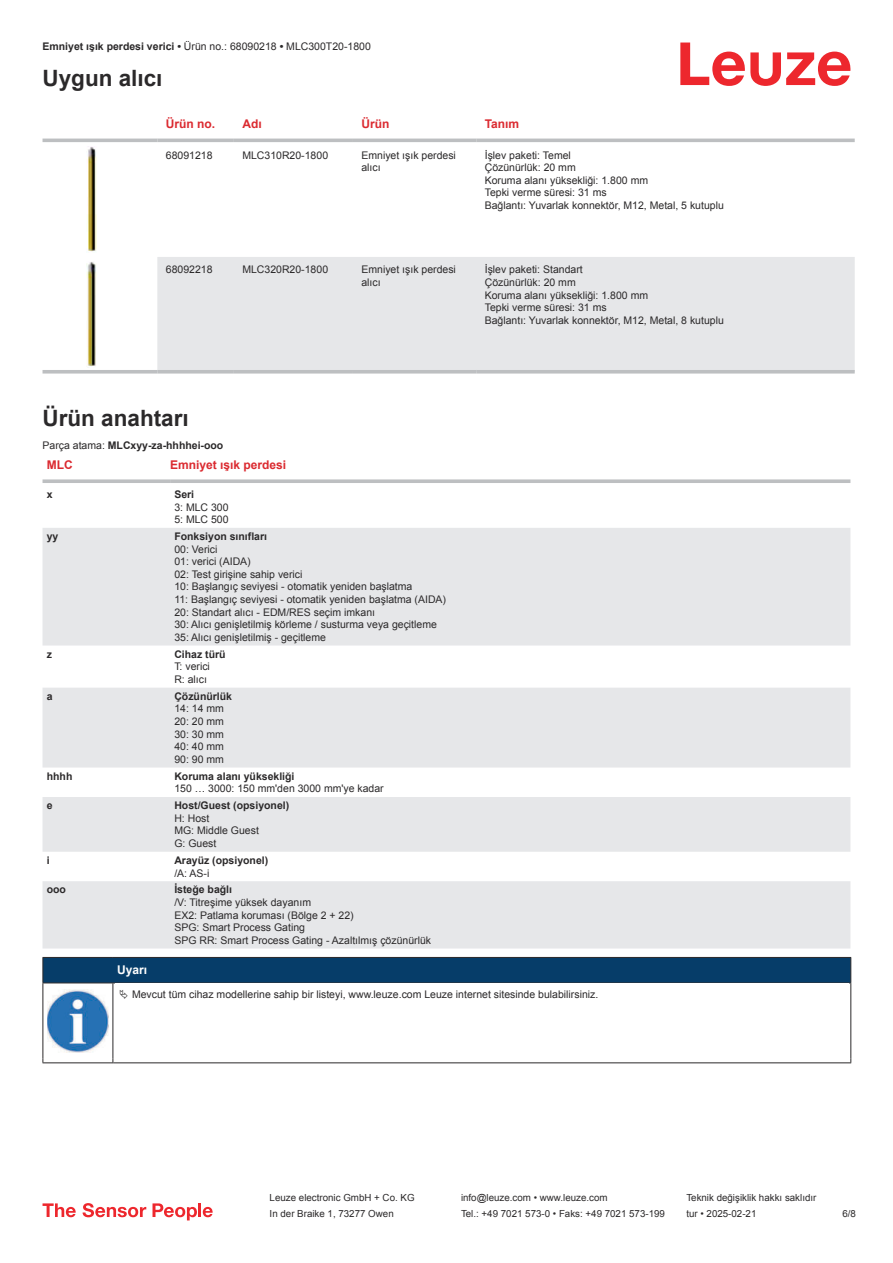
<style>
.page{position:relative;width:893px;height:1263px;background:#fff}
.page>*{position:absolute;margin:0;border:0;box-sizing:border-box;transform-origin:0 0}
.t1{font:700 22.5px "Arial";color:#2b292a}
.t2{font:700 12px "Arial";color:#db2a30}
.t3{font:700 12px "Arial";color:#fff}
.t4{font:10.5px/12.6px "Arial";color:#2b292a}
.t5{font:700 10.5px "Arial";color:#2b292a}
.t6{font:9.75px "Arial";color:#2b292a}
.s1{font-weight:700}
.s2{font-weight:400}
</style>
<div class="page">
<svg style="left:680px;top:43px;width:170px;height:43px"></svg>
<div style="left:157px;top:257px;width:698px;height:113px;background:#e6e7e9"></div>
<hr style="left:43px;top:139px;width:114px;height:3px;background:#bdbfc1">
<hr style="left:157px;top:139px;width:77px;height:3px;background:#bdbfc1">
<hr style="left:234px;top:139px;width:119px;height:3px;background:#bdbfc1">
<hr style="left:353px;top:139px;width:123px;height:3px;background:#bdbfc1">
<hr style="left:476px;top:139px;width:379px;height:3px;background:#bdbfc1">
<svg style="left:43px;top:370px;width:114px;height:4px"></svg>
<svg style="left:157px;top:370px;width:77px;height:4px"></svg>
<svg style="left:234px;top:370px;width:119px;height:4px"></svg>
<svg style="left:353px;top:370px;width:123px;height:4px"></svg>
<svg style="left:476px;top:370px;width:379px;height:4px;background:#c4c6c7"></svg>
<img style="left:88px;top:146px;width:9px;height:106px">
<img style="left:87px;top:262px;width:9px;height:104px">
<svg style="left:43px;top:528px;width:807px;height:420px;fill:#e6e7e9"></svg>
<svg style="left:43px;top:479px;width:127px;height:4px"></svg>
<svg style="left:170px;top:479px;width:680px;height:4px;background:#c4c6c7"></svg>
<svg style="left:43px;top:1203px;width:33px;height:14px"></svg>
<svg style="left:83px;top:1203px;width:63px;height:14px"></svg>
<svg style="left:153px;top:1203px;width:44px;height:17px"></svg>
<hr style="left:198px;top:1203px;width:3px;height:14px;background:#ed272d">
<svg style="left:203px;top:1207px;width:10px;height:10px"></svg>
<div style="left:43px;top:957px;width:808px;height:26px;background:#063d69"></div>
<hr style="left:113px;top:982px;width:738px;height:1px;background:#2b292a">
<hr style="left:43px;top:983px;width:1px;height:75px;background:#2b292a">
<hr style="left:113px;top:983px;width:1px;height:75px;background:#2b292a">
<hr style="left:850px;top:983px;width:1px;height:75px;background:#2b292a">
<hr style="left:43px;top:1062px;width:70px;height:1px;background:#2b292a">
<hr style="left:113px;top:1062px;width:738px;height:1px;background:#2b292a">
<img style="left:47px;top:989px;width:61px;height:63px">
<p class="t4" style="left:43px;top:40px;width:330px"><span class="s1">Emniyet ışık perdesi verici •</span> Ürün no.: 68090218 <span class="s1">•</span> MLC300T20-1800</p>
<h1 class="t1" style="left:43px;top:63px;width:122px">Uygun alıcı</h1>
<p class="t2" style="left:166px;top:115px;width:51px">Ürün no.</p>
<p class="t2" style="left:242px;top:115px;width:21px">Adı</p>
<p class="t2" style="left:361px;top:119px;width:29px">Ürün</p>
<p class="t2" style="left:485px;top:115px;width:36px">Tanım</p>
<p class="t4" style="left:166px;top:149px;width:48px">68091218</p>
<p class="t4" style="left:242px;top:148px;width:87px">MLC310R20-1800</p>
<p class="t4" style="left:361px;top:148px;width:96px">Emniyet ışık perdesi alıcı</p>
<p class="t4" style="left:485px;top:148px;width:241px">İşlev paketi: Temel<br>Çözünürlük: 20 mm<br>Koruma alanı yüksekliği: 1.800 mm<br>Tepki verme süresi: 31 ms<br>Bağlantı: Yuvarlak konnektör, M12, Metal, 5 kutuplu</p>
<p class="t4" style="left:166px;top:263px;width:48px">68092218</p>
<p class="t4" style="left:242px;top:263px;width:87px">MLC320R20-1800</p>
<p class="t4" style="left:361px;top:263px;width:96px">Emniyet ışık perdesi alıcı</p>
<p class="t4" style="left:485px;top:263px;width:241px">İşlev paketi: Standart<br>Çözünürlük: 20 mm<br>Koruma alanı yüksekliği: 1.800 mm<br>Tepki verme süresi: 31 ms<br>Bağlantı: Yuvarlak konnektör, M12, Metal, 8 kutuplu</p>
<h1 class="t1" style="left:43px;top:403px;width:148px">Ürün anahtarı</h1>
<p class="t5" style="left:43px;top:438px;width:182px"><span class="s2">Parça atama:</span> MLCxyy-za-hhhhei-ooo</p>
<p class="t2" style="left:47px;top:460px;width:27px">MLC</p>
<p class="t2" style="left:170px;top:456px;width:118px">Emniyet ışık perdesi</p>
<p class="t5" style="left:47px;top:487px;width:7px">x</p>
<p class="t5" style="left:174px;top:490px;width:21px">Seri</p>
<p class="t4" style="left:174px;top:501px;width:56px">3: MLC 300<br>5: MLC 500</p>
<p class="t5" style="left:47px;top:532px;width:13px">yy</p>
<p class="t5" style="left:174px;top:529px;width:94px">Fonksiyon sınıfları</p>
<p class="t4" style="left:174px;top:543px;width:273px">00: Verici<br>01: verici (AIDA)<br>02: Test girişine sahip verici<br>10: Başlangıç seviyesi - otomatik yeniden başlatma<br>11: Başlangıç seviyesi - otomatik yeniden başlatma (AIDA)<br>20: Standart alıcı - EDM/RES seçim imkanı<br>30: Alıcı genişletilmiş körleme / susturma veya geçitleme 35: Alıcı genişletilmiş - geçitleme</p>
<p class="t5" style="left:47px;top:650px;width:7px">z</p>
<p class="t5" style="left:174px;top:650px;width:53px">Cihaz türü</p>
<p class="t4" style="left:174px;top:660px;width:37px">T: verici<br>R: alıcı</p>
<p class="t5" style="left:47px;top:692px;width:7px">a</p>
<p class="t5" style="left:174px;top:692px;width:59px">Çözünürlük</p>
<p class="t4" style="left:174px;top:702px;width:51px;text-align:justify">14: 14 mm 20: 20 mm 30: 30 mm 40: 40 mm 90: 90 mm</p>
<p class="t5" style="left:47px;top:772px;width:27px">hhhh</p>
<p class="t5" style="left:174px;top:769px;width:122px">Koruma alanı yüksekliği</p>
<p class="t4" style="left:174px;top:782px;width:211px">150 … 3000: 150 mm'den 3000 mm'ye kadar</p>
<p class="t5" style="left:47px;top:801px;width:7px">e</p>
<p class="t5" style="left:174px;top:798px;width:116px">Host/Guest (opsiyonel)</p>
<p class="t4" style="left:174px;top:812px;width:86px">H: Host<br>MG: Middle Guest<br>G: Guest</p>
<p class="t5" style="left:47px;top:856px;width:4px">i</p>
<p class="t5" style="left:174px;top:853px;width:95px">Arayüz (opsiyonel)</p>
<p class="t4" style="left:174px;top:866px;width:37px">/A: AS-i</p>
<p class="t5" style="left:47px;top:886px;width:21px">ooo</p>
<p class="t5" style="left:174px;top:882px;width:59px">İsteğe bağlı</p>
<p class="t4" style="left:174px;top:896px;width:258px">/V: Titreşime yüksek dayanım<br>EX2: Patlama koruması (Bölge 2 + 22)<br>SPG: Smart Process Gating<br>SPG RR: Smart Process Gating - Azaltılmış çözünürlük</p>
<p class="t3" style="left:117px;top:962px;width:32px">Uyarı</p>
<p class="t4" style="left:132px;top:988px;width:468px">Mevcut tüm cihaz modellerine sahip bir listeyi, www.leuze.com Leuze internet sitesinde bulabilirsiniz.</p>
<p class="t6" style="left:270px;top:1191px;width:146px">Leuze electronic GmbH + Co. KG</p>
<p class="t6" style="left:461px;top:1191px;width:148px">info@leuze.com • www.leuze.com</p>
<p class="t6" style="left:686px;top:1191px;width:132px">Teknik değişiklik hakkı saklıdır</p>
<p class="t6" style="left:270px;top:1207px;width:126px">In der Braike 1, 73277 Owen</p>
<p class="t6" style="left:461px;top:1207px;width:205px">Tel.: +49 7021 573-0 • Faks: +49 7021 573-199</p>
<p class="t6" style="left:686px;top:1207px;width:72px">tur • 2025-02-21</p>
<p class="t6" style="left:842px;top:1208px;width:15px">6 /8</p>
</div>
